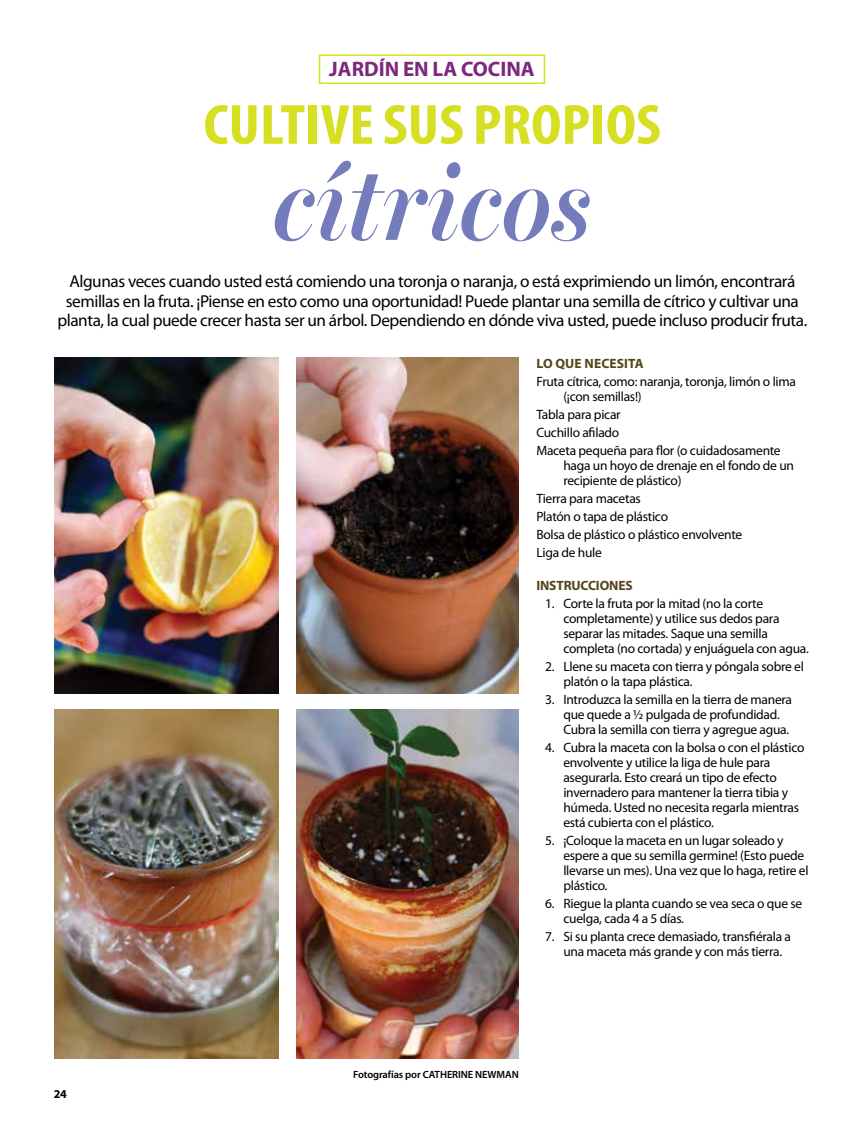
<style>
.page{position:relative;width:864px;height:1134px;background:#fff}
.page>*{position:absolute;margin:0;border:0;box-sizing:border-box;transform-origin:0 0}
.t1{font:italic 600 108px "Miller Banner";color:#747cbb;scale:.94 1}
.t2{font:700 condensed 57px "Myriad Pro";color:#d7df23;scale:1.11 1}
.t3{font:700 21px "Myriad Pro";color:#7c287d}
.t4{font:17.25px/19.5px "Myriad Pro";letter-spacing:-.025em;color:#000;text-align:center}
.t5{font:13.5px/15px "Myriad Pro";letter-spacing:-.02em;color:#000}
.t6{font:700 13.5px "Myriad Pro";letter-spacing:.01em;color:#55451b}
.t7{font:700 13.5px "Myriad Pro";letter-spacing:-.01em;color:#55451b}
.t8{font:700 12px "Myriad Pro";color:#000}
.t9{font:600 10.5px "Myriad Pro";letter-spacing:-.01em;color:#000}
</style>
<div class="page">
<img style="left:296px;top:709px;width:223px;height:350px">
<img style="left:296px;top:358px;width:223px;height:335px">
<img style="left:54px;top:709px;width:225px;height:350px">
<img style="left:54px;top:358px;width:225px;height:335px">
<div style="left:319px;top:54px;width:226px;height:30px;border:2px solid #d7df23"></div>
<h3 class="t3" style="left:329px;top:55px;width:207px">JARDÍN EN LA COCINA</h3>
<h2 class="t2" style="left:204px;top:89px;width:414px">CULTIVE SUS PROPIOS</h2>
<h1 class="t1" style="left:273px;top:139px;width:340px">cítricos</h1>
<p class="t4" style="left:57px;top:271px;width:751px">Algunas veces cuando usted está comiendo una toronja o naranja, o está exprimiendo un limón, encontrará semillas en la fruta. ¡Piense en esto como una oportunidad! Puede plantar una semilla de cítrico y cultivar una planta, la cual puede crecer hasta ser un árbol. Dependiendo en dónde viva usted, puede incluso producir fruta.</p>
<p class="t8" style="left:54px;top:1086px;width:15px">24</p>
<p class="t6" style="left:537px;top:354px;width:109px">LO QUE NECESITA</p>
<p class="t5" style="left:563px;top:373px;width:234px;text-indent:-27px">Fruta cítrica, como: naranja, toronja, limón o lima (¡con semillas!)</p>
<p class="t5" style="left:536px;top:405px;width:246px;line-height:18px">Tabla para picar<br>Cuchillo afilado<br>Maceta pequeña para flor (o cuidadosamente</p>
<p class="t5" style="left:563px;top:457px;width:232px">haga un hoyo de drenaje en el fondo de un recipiente de plástico)</p>
<p class="t5" style="left:536px;top:489px;width:207px;line-height:18px">Tierra para macetas<br>Platón o tapa de plástico<br>Bolsa de plástico o plástico envolvente<br>Liga de hule</p>
<p class="t7" style="left:536px;top:576px;width:98px">INSTRUCCIONES</p>
<p class="t5" style="left:563px;top:595px;width:247px;text-indent:-18px">1. Corte la fruta por la mitad (no la corte completamente) y utilice sus dedos para separar las mitades. Saque una semilla completa (no cortada) y enjuáguela con agua.</p>
<p class="t5" style="left:563px;top:658px;width:242px;text-indent:-18px">2. Llene su maceta con tierra y póngala sobre el platón o la tapa plástica.</p>
<p class="t5" style="left:563px;top:691px;width:230px;text-indent:-18px">3. Introduzca la semilla en la tierra de manera que quede a ½ pulgada de profundidad.<br>Cubra la semilla con tierra y agregue agua.</p>
<p class="t5" style="left:563px;top:739px;width:243px;text-indent:-18px">4. Cubra la maceta con la bolsa o con el plástico envolvente y utilice la liga de hule para asegurarla. Esto creará un tipo de efecto invernadero para mantener la tierra tibia y húmeda. Usted no necesita regarla mientras está cubierta con el plástico.</p>
<p class="t5" style="left:563px;top:832px;width:247px;text-indent:-18px">5. ¡Coloque la maceta en un lugar soleado y espere a que su semilla germine! (Esto puede llevarse un mes). Una vez que lo haga, retire el plástico.</p>
<p class="t5" style="left:563px;top:895px;width:240px;text-indent:-18px">6. Riegue la planta cuando se vea seca o que se cuelga, cada 4 a 5 días.</p>
<p class="t5" style="left:563px;top:928px;width:229px;text-indent:-18px">7. Si su planta crece demasiado, transfiérala a una maceta más grande y con más tierra.</p>
<p class="t9" style="left:353px;top:1068px;width:167px">Fotografías por CATHERINE NEWMAN</p>
</div>
